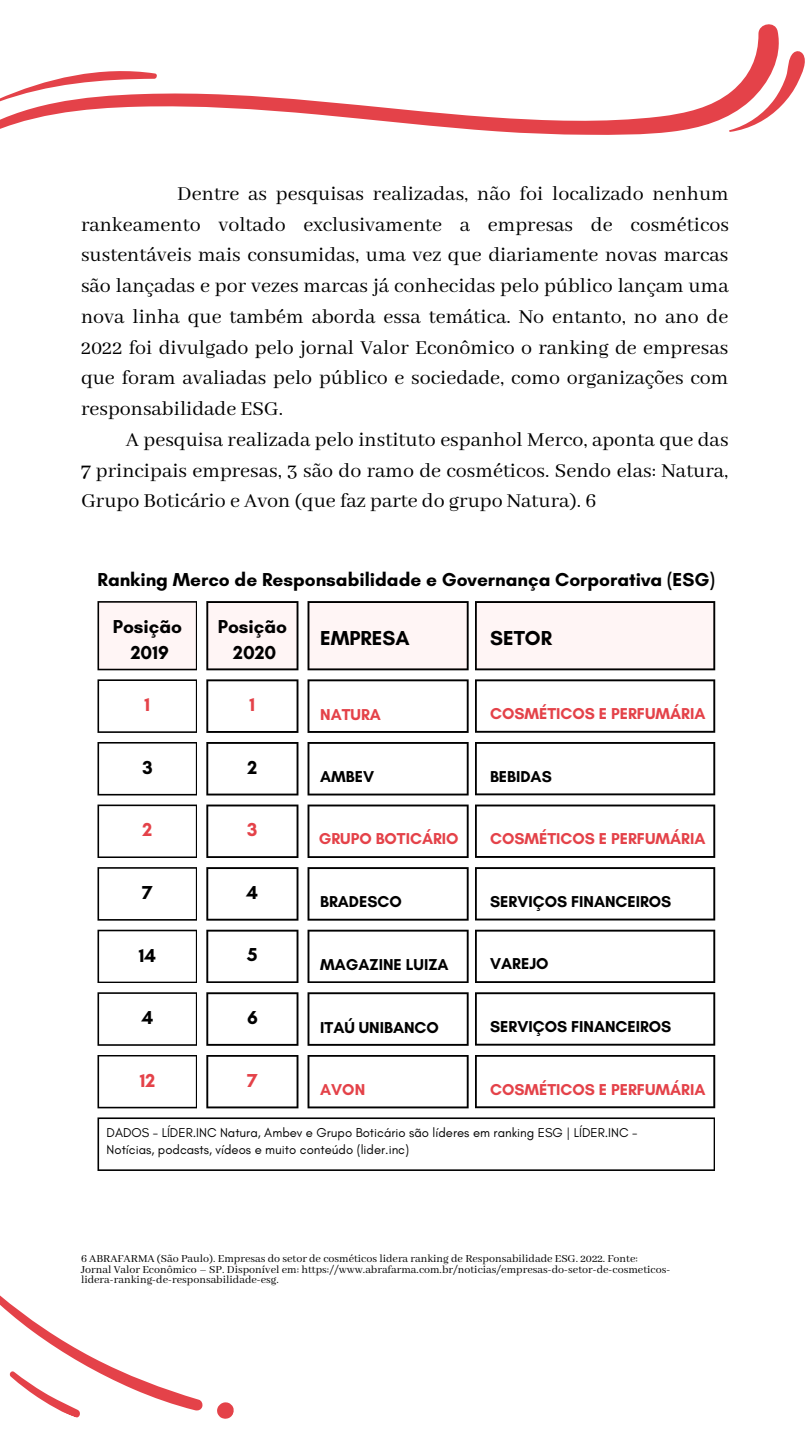
<style>
.page{position:relative;width:810px;height:1440px;background:#fff}
.page>*{position:absolute;margin:0;border:0;box-sizing:border-box;transform-origin:0 0}
.t1{font:22px/30.8px "Abhaya Libre";color:#000;text-align:justify}
.t2{font:700 20.6px "Glacial Indifference";color:#000}
.t3{font:700 19.1px "Glacial Indifference";color:#000}
.t4{font:700 19.1px "Glacial Indifference";color:#e44249}
.t5{font:700 16.1px "Glacial Indifference";color:#000}
.t6{font:700 16.1px "Glacial Indifference";color:#e44249}
.t7{font:13.1px "Glacial Indifference";color:#000}
.t8{font:12px "Abhaya Libre";color:#000}
</style>
<div class="page">
<svg style="left:0;top:24px;width:779px;height:111px"></svg>
<svg style="left:0;top:66px;width:158px;height:37px"></svg>
<svg style="left:729px;top:50px;width:76px;height:82px"></svg>
<svg style="left:0;top:1295px;width:234px;height:124px"></svg>
<svg style="left:97px;top:601px;width:100px;height:69px"></svg>
<svg style="left:206px;top:601px;width:92px;height:69px"></svg>
<svg style="left:308px;top:601px;width:161px;height:69px"></svg>
<svg style="left:475px;top:601px;width:240px;height:69px"></svg>
<svg style="left:475px;top:1055px;width:240px;height:53px"></svg>
<svg style="left:97px;top:679px;width:100px;height:54px"></svg>
<svg style="left:206px;top:679px;width:92px;height:54px"></svg>
<svg style="left:308px;top:679px;width:161px;height:54px"></svg>
<svg style="left:475px;top:679px;width:240px;height:54px"></svg>
<svg style="left:97px;top:742px;width:100px;height:53px"></svg>
<svg style="left:206px;top:742px;width:92px;height:53px"></svg>
<svg style="left:308px;top:742px;width:161px;height:53px"></svg>
<svg style="left:475px;top:742px;width:240px;height:53px"></svg>
<svg style="left:97px;top:805px;width:100px;height:53px"></svg>
<svg style="left:206px;top:805px;width:92px;height:53px"></svg>
<svg style="left:308px;top:805px;width:161px;height:53px"></svg>
<svg style="left:475px;top:805px;width:240px;height:53px"></svg>
<svg style="left:97px;top:867px;width:100px;height:54px"></svg>
<svg style="left:206px;top:867px;width:92px;height:54px"></svg>
<svg style="left:308px;top:867px;width:161px;height:54px"></svg>
<svg style="left:475px;top:867px;width:240px;height:54px"></svg>
<svg style="left:97px;top:930px;width:100px;height:53px"></svg>
<svg style="left:206px;top:930px;width:92px;height:53px"></svg>
<svg style="left:308px;top:930px;width:161px;height:53px"></svg>
<svg style="left:475px;top:930px;width:240px;height:53px"></svg>
<svg style="left:97px;top:992px;width:100px;height:54px"></svg>
<svg style="left:206px;top:992px;width:92px;height:54px"></svg>
<svg style="left:308px;top:992px;width:161px;height:54px"></svg>
<svg style="left:475px;top:992px;width:240px;height:54px"></svg>
<svg style="left:97px;top:1055px;width:100px;height:53px"></svg>
<svg style="left:206px;top:1055px;width:92px;height:53px"></svg>
<svg style="left:308px;top:1055px;width:161px;height:53px"></svg>
<svg style="left:97px;top:1117px;width:618px;height:54px"></svg>
<p class="t1" style="left:81px;top:179px;width:649px;text-indent:96px">Dentre as pesquisas realizadas, não foi localizado nenhum rankeamento voltado exclusivamente a empresas de cosméticos sustentáveis mais consumidas, uma vez que diariamente novas marcas são lançadas e por vezes marcas já conhecidas pelo público lançam uma nova linha que também aborda essa temática. No entanto, no ano de 2022 foi divulgado pelo jornal Valor Econômico o ranking de empresas que foram avaliadas pelo público e sociedade, como organizações com responsabilidade ESG.</p>
<p class="t1" style="left:81px;top:425px;width:649px;text-indent:45px">A pesquisa realizada pelo instituto espanhol Merco, aponta que das 7 principais empresas, 3 são do ramo de cosméticos. Sendo elas: Natura, Grupo Boticário e Avon (que faz parte do grupo Natura). 6</p>
<p class="t3" style="left:97px;top:568px;width:619px">Ranking Merco de Responsabilidade e Governança Corporativa (ESG)</p>
<p class="t3" style="left:113px;top:615px;width:71px">Posição</p>
<p class="t3" style="left:131px;top:641px;width:40px">2019</p>
<p class="t3" style="left:218px;top:615px;width:71px">Posição</p>
<p class="t3" style="left:233px;top:641px;width:45px">2020</p>
<p class="t4" style="left:145px;top:693px;width:7px">1</p>
<p class="t4" style="left:250px;top:693px;width:7px">1</p>
<p class="t3" style="left:142px;top:756px;width:12px">3</p>
<p class="t3" style="left:247px;top:756px;width:11px">2</p>
<p class="t2" style="left:320px;top:626px;width:91px">EMPRESA</p>
<p class="t2" style="left:490px;top:625px;width:63px">SETOR</p>
<p class="t6" style="left:320px;top:704px;width:62px">NATURA</p>
<p class="t6" style="left:490px;top:703px;width:217px">COSMÉTICOS E PERFUMÁRIA</p>
<p class="t5" style="left:320px;top:767px;width:55px">AMBEV</p>
<p class="t5" style="left:490px;top:766px;width:63px">BEBIDAS</p>
<p class="t4" style="left:143px;top:818px;width:11px">2</p>
<p class="t4" style="left:247px;top:818px;width:12px">3</p>
<p class="t6" style="left:319px;top:828px;width:141px">GRUPO BOTICÁRIO</p>
<p class="t6" style="left:490px;top:829px;width:217px">COSMÉTICOS E PERFUMÁRIA</p>
<p class="t3" style="left:142px;top:881px;width:12px">7</p>
<p class="t3" style="left:247px;top:881px;width:13px">4</p>
<p class="t3" style="left:139px;top:943px;width:19px">14</p>
<p class="t3" style="left:247px;top:943px;width:12px">5</p>
<p class="t5" style="left:320px;top:892px;width:83px">BRADESCO</p>
<p class="t5" style="left:490px;top:892px;width:183px">SERVIÇOS FINANCEIROS</p>
<p class="t5" style="left:320px;top:955px;width:130px">MAGAZINE LUIZA</p>
<p class="t5" style="left:490px;top:954px;width:60px">VAREJO</p>
<p class="t3" style="left:142px;top:1006px;width:13px">4</p>
<p class="t3" style="left:247px;top:1006px;width:12px">6</p>
<p class="t5" style="left:320px;top:1017px;width:120px">ITAÚ UNIBANCO</p>
<p class="t5" style="left:490px;top:1017px;width:183px">SERVIÇOS FINANCEIROS</p>
<p class="t4" style="left:140px;top:1069px;width:17px">12</p>
<p class="t4" style="left:247px;top:1068px;width:12px">7</p>
<p class="t6" style="left:320px;top:1080px;width:46px">AVON</p>
<p class="t6" style="left:490px;top:1080px;width:217px">COSMÉTICOS E PERFUMÁRIA</p>
<p class="t7" style="left:107px;top:1124px;width:532px">DADOS - LÍDER.INC Natura, Ambev e Grupo Boticário são líderes em ranking ESG | LÍDER.INC -</p>
<p class="t7" style="left:107px;top:1142px;width:304px">Notícias, podcasts, vídeos e muito conteúdo (lider.inc)</p>
<p class="t8" style="left:81px;top:1252px;width:558px">6 ABRAFARMA (São Paulo). Empresas do setor de cosméticos lidera ranking de Responsabilidade ESG. 2022. Fonte:</p>
<p class="t8" style="left:81px;top:1262px;width:591px">Jornal Valor Econômico – SP. Disponível em: https://www.abrafarma.com.br/noticias/empresas-do-setor-de-cosmeticos-</p>
<p class="t8" style="left:81px;top:1273px;width:199px">lidera-ranking-de-responsabilidade-esg.</p>
</div>
